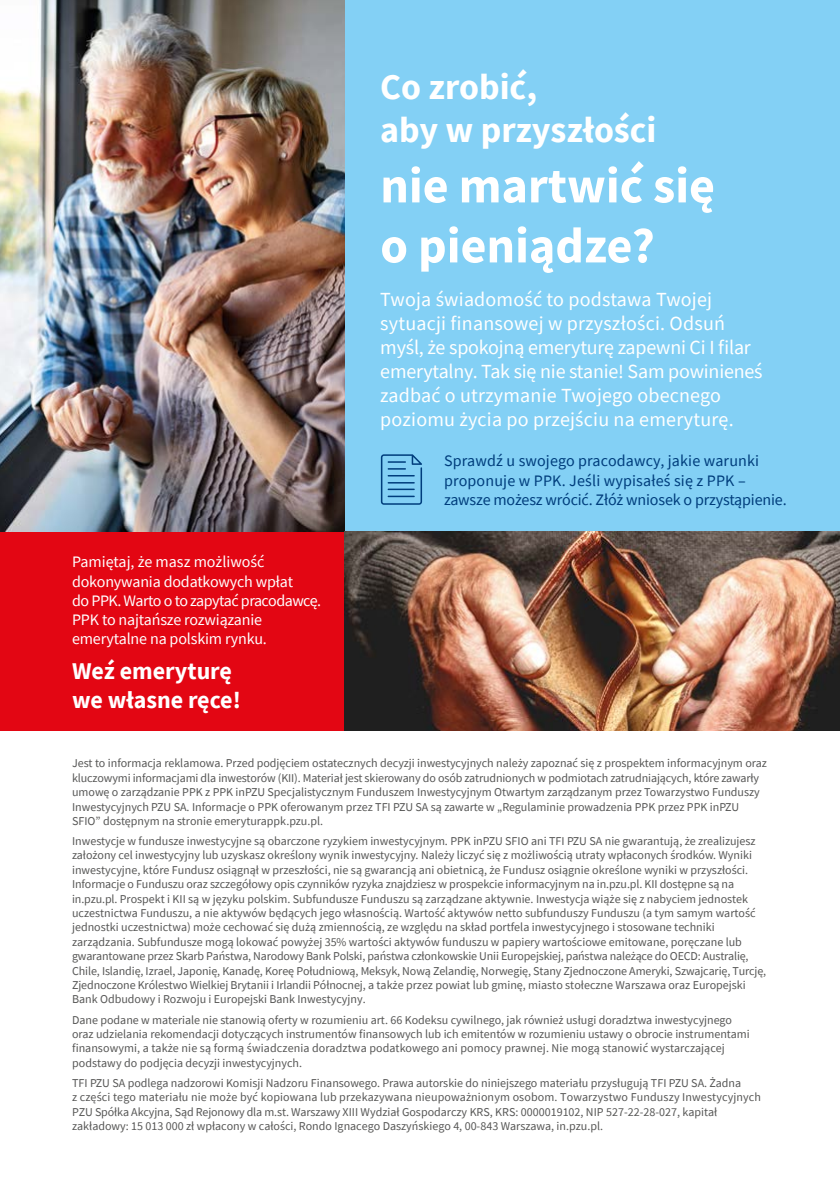
<style>
.page{position:relative;width:840px;height:1191px;background:#fff}
.page>*{position:absolute;margin:0;border:0;box-sizing:border-box;transform-origin:0 0}
.t1{font:700 50px/60px "Source Sans Pro";color:#fff}
.t2{font:700 36px/43.2px "Source Sans Pro";color:#fff}
.t3{font:700 24px/28.8px "Source Sans Pro";color:#fff}
.t4{font:20px/24px "Source Sans Pro";letter-spacing:.005em;color:#fff}
.t5{font:16px/19.2px "Source Sans Pro";letter-spacing:-.01em;color:#fff}
.t6{font:16px/19.2px "Source Sans Pro";letter-spacing:.01em;color:#003d7c}
.t7{font:12px/14.4px "Source Sans Pro";color:#575756}
</style>
<div class="page">
<div style="left:344px;top:0;width:495px;height:531px;background:#83d0f5"></div>
<img style="left:0;top:0;width:344px;height:531px">
<div style="left:0;top:531px;width:344px;height:200px;background:#e30613"></div>
<img style="left:344px;top:531px;width:495px;height:200px">
<svg style="left:380px;top:454px;width:42px;height:51px"></svg>
<hr style="left:387px;top:488px;width:27px;height:2px;background:#003d7c">
<hr style="left:387px;top:495px;width:27px;height:2px;background:#003d7c">
<h3 class="t5" style="left:72px;top:552px;width:250px">Pamiętaj, że masz możliwość dokonywania dodatkowych wpłat<br>do PPK. Warto o to zapytać pracodawcę.<br>PPK to najtańsze rozwiązanie emerytalne na polskim rynku.</h3>
<h3 class="t3" style="left:72px;top:656px;width:170px">Weź emeryturę we własne ręce!</h3>
<h2 class="t2" style="left:380px;top:65px;width:278px">Co zrobić,<br>aby w przyszłości</h2>
<h1 class="t1" style="left:380px;top:155px;width:336px">nie martwić się o pieniądze?</h1>
<p class="t4" style="left:380px;top:287px;width:383px">Twoja świadomość to podstawa Twojej sytuacji finansowej w przyszłości. Odsuń myśl, że spokojną emeryturę zapewni Ci I filar emerytalny. Tak się nie stanie! Sam powinieneś zadbać o utrzymanie Twojego obecnego poziomu życia po przejściu na emeryturę.</p>
<h3 class="t6" style="left:444px;top:451px;width:344px">Sprawdź u swojego pracodawcy, jakie warunki proponuje w PPK. Jeśli wypisałeś się z PPK – zawsze możesz wrócić. Złóż wniosek o przystąpienie.</h3>
<p class="t7" style="left:72px;top:756px;width:696px">Jest to informacja reklamowa. Przed podjęciem ostatecznych decyzji inwestycyjnych należy zapoznać się z prospektem informacyjnym oraz kluczowymi informacjami dla inwestorów (KII). Materiał jest skierowany do osób zatrudnionych w podmiotach zatrudniających, które zawarły umowę o zarządzanie PPK z PPK inPZU Specjalistycznym Funduszem Inwestycyjnym Otwartym zarządzanym przez Towarzystwo Funduszy Inwestycyjnych PZU SA. Informacje o PPK oferowanym przez TFI PZU SA są zawarte w „Regulaminie prowadzenia PPK przez PPK inPZU SFIO” dostępnym na stronie emeryturappk.pzu.pl.</p>
<p class="t7" style="left:72px;top:833px;width:695px">Inwestycje w fundusze inwestycyjne są obarczone ryzykiem inwestycyjnym. PPK inPZU SFIO ani TFI PZU SA nie gwarantują, że zrealizujesz założony cel inwestycyjny lub uzyskasz określony wynik inwestycyjny. Należy liczyć się z możliwością utraty wpłaconych środków. Wyniki inwestycyjne, które Fundusz osiągnął w przeszłości, nie są gwarancją ani obietnicą, że Fundusz osiągnie określone wyniki w przyszłości.<br>Informacje o Funduszu oraz szczegółowy opis czynników ryzyka znajdziesz w prospekcie informacyjnym na in.pzu.pl. KII dostępne są na in.pzu.pl. Prospekt i KII są w języku polskim. Subfundusze Funduszu są zarządzane aktywnie. Inwestycja wiąże się z nabyciem jednostek uczestnictwa Funduszu, a nie aktywów będących jego własnością. Wartość aktywów netto subfunduszy Funduszu (a tym samym wartość jednostki uczestnictwa) może cechować się dużą zmiennością, ze względu na skład portfela inwestycyjnego i stosowane techniki zarządzania. Subfundusze mogą lokować powyżej 35% wartości aktywów funduszu w papiery wartościowe emitowane, poręczane lub gwarantowane przez Skarb Państwa, Narodowy Bank Polski, państwa członkowskie Unii Europejskiej, państwa należące do OECD: Australię, Chile, Islandię, Izrael, Japonię, Kanadę, Koreę Południową, Meksyk, Nową Zelandię, Norwegię, Stany Zjednoczone Ameryki, Szwajcarię, Turcję, Zjednoczone Królestwo Wielkiej Brytanii i Irlandii Północnej, a także przez powiat lub gminę, miasto stołeczne Warszawa oraz Europejski Bank Odbudowy i Rozwoju i Europejski Bank Inwestycyjny.</p>
<p class="t7" style="left:72px;top:1012px;width:678px">Dane podane w materiale nie stanowią oferty w rozumieniu art. 66 Kodeksu cywilnego, jak również usługi doradztwa inwestycyjnego oraz udzielania rekomendacji dotyczących instrumentów finansowych lub ich emitentów w rozumieniu ustawy o obrocie instrumentami finansowymi, a także nie są formą świadczenia doradztwa podatkowego ani pomocy prawnej. Nie mogą stanowić wystarczającej podstawy do podjęcia decyzji inwestycyjnych.</p>
<p class="t7" style="left:72px;top:1075px;width:690px">TFI PZU SA podlega nadzorowi Komisji Nadzoru Finansowego. Prawa autorskie do niniejszego materiału przysługują TFI PZU SA. Żadna<br>z części tego materiału nie może być kopiowana lub przekazywana nieupoważnionym osobom. Towarzystwo Funduszy Inwestycyjnych PZU Spółka Akcyjna, Sąd Rejonowy dla m.st. Warszawy XIII Wydział Gospodarczy KRS, KRS: 0000019102, NIP 527-22-28-027, kapitał zakładowy: 15 013 000 zł wpłacony w całości, Rondo Ignacego Daszyńskiego 4, 00-843 Warszawa, in.pzu.pl.</p>
</div>
